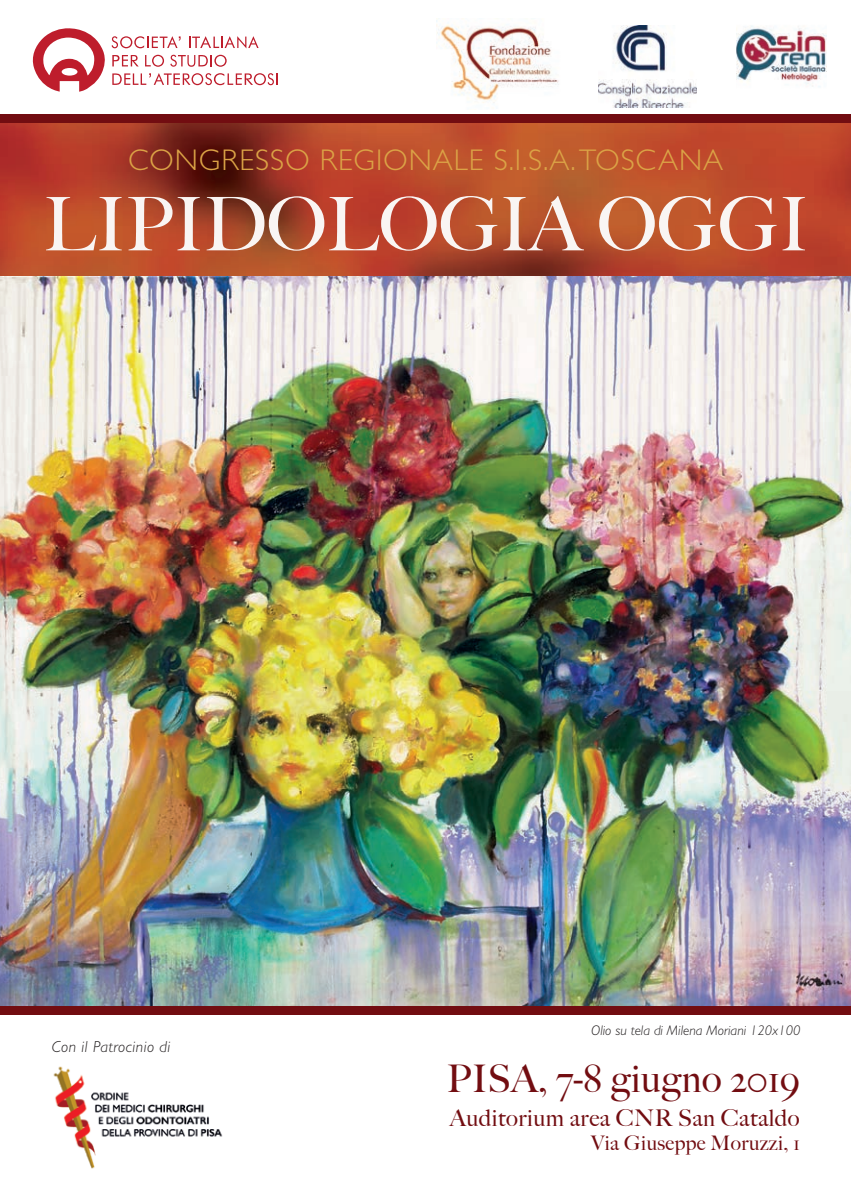
<style>
.page{position:relative;width:851px;height:1191px;background:#fff}
.page>*{position:absolute;margin:0;border:0;box-sizing:border-box;transform-origin:0 0}
.t1{font:500 74px "Big Caslon";color:#f9f5f3}
.t2{font:500 38px "Big Caslon";letter-spacing:.01em;color:#720d11}
.t3{font:300 30px "Gill Sans Std";letter-spacing:.03em;color:#dba346}
.t4{font:500 23px "Big Caslon";letter-spacing:.02em;color:#720d11}
.t5{font:500 20px "Big Caslon";letter-spacing:.02em;color:#720d11}
.t6{font:italic 300 16px "Gill Sans Std";letter-spacing:.03em;color:#231f20}
.t7{font:italic 300 14px "Gill Sans Std";color:#231f20}
</style>
<div class="page">
<img style="left:1px;top:123px;width:849px;height:883px">
<img style="left:679px;top:126px;width:171px;height:1px">
<img style="left:436px;top:20px;width:123px;height:83px">
<img style="left:598px;top:26px;width:98px;height:82px">
<img style="left:736px;top:25px;width:90px;height:62px">
<svg style="left:32px;top:28px;width:73px;height:64px"></svg>
<svg style="left:112px;top:36px;width:68px;height:12px"></svg>
<svg style="left:189px;top:36px;width:69px;height:12px"></svg>
<svg style="left:112px;top:55px;width:26px;height:11px"></svg>
<svg style="left:145px;top:55px;width:19px;height:12px"></svg>
<svg style="left:170px;top:55px;width:56px;height:12px"></svg>
<svg style="left:112px;top:73px;width:166px;height:12px"></svg>
<img style="left:53px;top:1066px;width:170px;height:103px">
<div style="left:0;top:1006px;width:850px;height:9px;background:#720d11"></div>
<div style="left:0;top:114px;width:850px;height:9px;background:#720d11"></div>
<p class="t3" style="left:128px;top:143px;width:596px">CONGRESSO REGIONALE S.I.S.A. TOSCANA</p>
<h1 class="t1" style="left:43px;top:163px;width:766px">LIPIDOLOGIA OGGI</h1>
<p class="t6" style="left:52px;top:1037px;width:120px">Con il Patrocinio di</p>
<p class="t7" style="left:591px;top:1022px;width:211px">Olio su tela di Milena Moriani 120x100</p>
<p class="t2" style="left:447px;top:1047px;width:354px">PISA, 7-8 giugno 2019</p>
<p class="t4" style="left:449px;top:1099px;width:351px">Auditorium area CNR San Cataldo</p>
<p class="t5" style="left:591px;top:1126px;width:210px">Via Giuseppe Moruzzi, 1</p>
</div>
